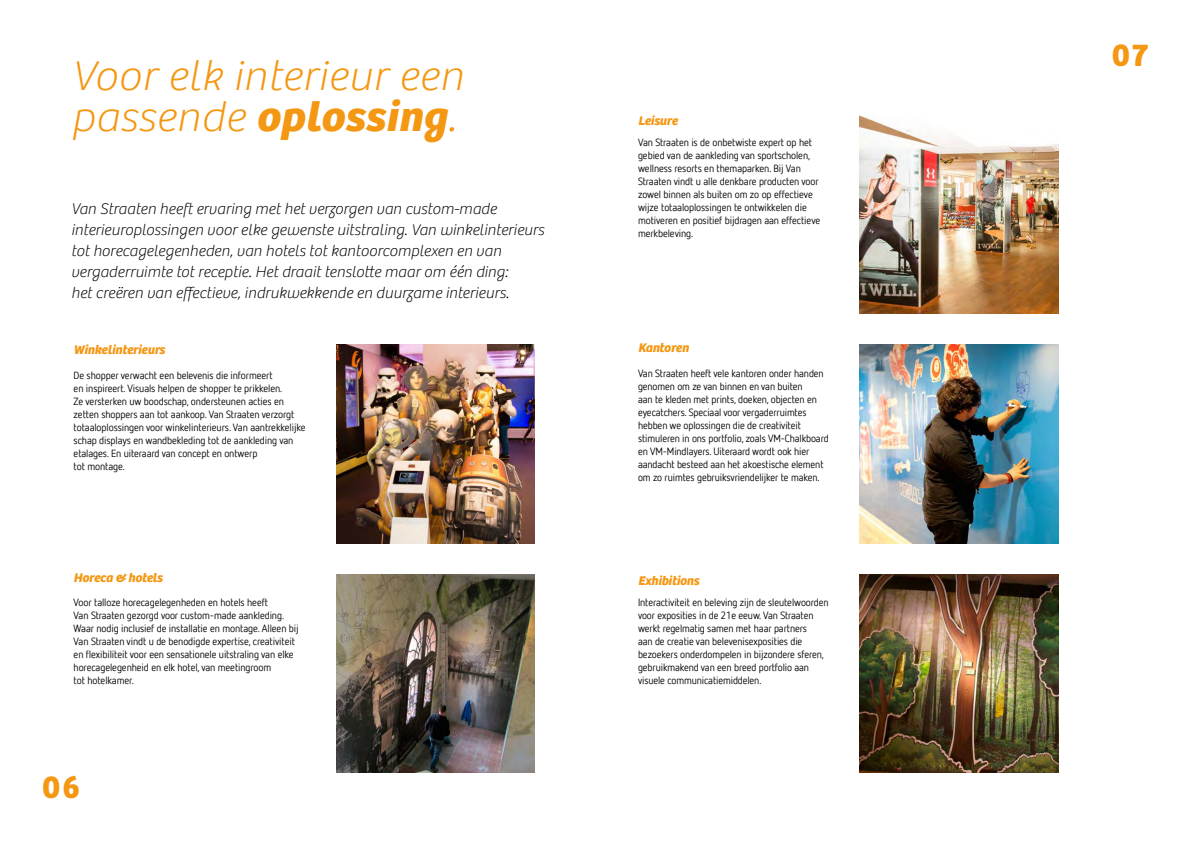
<style>
.page{position:relative;width:1191px;height:842px;background:#fff}
.page>*{position:absolute;margin:0;border:0;box-sizing:border-box;transform-origin:0 0}
.t1{font:italic 100 43px/41px "Bree";letter-spacing:.01em;color:#f49712;scale:1.04 1}
.t2{font:700 33px "Bree";color:#f49712}
.t3{font:italic 100 16px/21px "Bree";color:#000}
.t4{font:italic 700 13px "Bree";letter-spacing:-.01em;color:#f49712}
.t5{font:10.4px/13px "Netto Offc";letter-spacing:-.01em;color:#000}
.s1{font-weight:700}
</style>
<div class="page">
<img style="left:336px;top:574px;width:198px;height:198px">
<img style="left:336px;top:345px;width:198px;height:198px">
<img style="left:859px;top:116px;width:199px;height:198px">
<img style="left:859px;top:345px;width:199px;height:198px">
<img style="left:859px;top:574px;width:199px;height:198px">
<h1 class="t1" style="left:71px;top:56px;width:378px">Voor elk interieur een passende <span class="s1">oplossing</span>.</h1>
<p class="t3" style="left:71px;top:198px;width:474px">Van Straaten heeft ervaring met het verzorgen van custom-made interieuroplossingen voor elke gewenste uitstraling. Van winkelinterieurs tot horecagelegenheden, van hotels tot kantoorcomplexen en van vergaderruimte tot receptie. Het draait tenslotte maar om één ding:<br>het creëren van effectieve, indrukwekkende en duurzame interieurs.</p>
<p class="t4" style="left:74px;top:342px;width:93px">Winkelinterieurs</p>
<p class="t5" style="left:74px;top:368px;width:233px">De shopper verwacht een belevenis die informeert<br>en inspireert. Visuals helpen de shopper te prikkelen.<br>Ze versterken uw boodschap, ondersteunen acties en zetten shoppers aan tot aankoop. Van Straaten verzorgt totaaloplossingen voor winkelinterieurs. Van aantrekkelijke schap displays en wandbekleding tot de aankleding van etalages. En uiteraard van concept en ontwerp<br>tot montage.</p>
<p class="t4" style="left:74px;top:570px;width:91px">Horeca &amp; hotels</p>
<p class="t5" style="left:74px;top:596px;width:227px">Voor talloze horecagelegenheden en hotels heeft<br>Van Straaten gezorgd voor custom-made aankleding.<br>Waar nodig inclusief de installatie en montage. Alleen bij Van Straaten vindt u de benodigde expertise, creativiteit en flexibiliteit voor een sensationele uitstraling van elke horecagelegenheid en elk hotel, van meetingroom<br>tot hotelkamer.</p>
<h2 class="t2" style="left:42px;top:767px;width:39px">06</h2>
<p class="t4" style="left:638px;top:113px;width:41px">Leisure</p>
<p class="t5" style="left:638px;top:136px;width:184px">Van Straaten is de onbetwiste expert op het gebied van de aankleding van sportscholen, wellness resorts en themaparken. Bij Van Straaten vindt u alle denkbare producten voor zowel binnen als buiten om zo op effectieve wijze totaaloplossingen te ontwikkelen die motiveren en positief bijdragen aan effectieve merkbeleving.</p>
<p class="t4" style="left:638px;top:340px;width:52px">Kantoren</p>
<p class="t5" style="left:638px;top:366px;width:192px">Van Straaten heeft vele kantoren onder handen genomen om ze van binnen en van buiten<br>aan te kleden met prints, doeken, objecten en eyecatchers. Speciaal voor vergaderruimtes hebben we oplossingen die de creativiteit stimuleren in ons portfolio, zoals VM-Chalkboard en VM-Mindlayers. Uiteraard wordt ook hier aandacht besteed aan het akoestische element om zo ruimtes gebruiksvriendelijker te maken.</p>
<p class="t4" style="left:638px;top:572px;width:63px">Exhibitions</p>
<p class="t5" style="left:638px;top:596px;width:192px">Interactiviteit en beleving zijn de sleutelwoorden voor exposities in de 21e eeuw. Van Straaten werkt regelmatig samen met haar partners<br>aan de creatie van belevenisexposities die bezoekers onderdompelen in bijzondere sferen, gebruikmakend van een breed portfolio aan visuele communicatiemiddelen.</p>
<h2 class="t2" style="left:1112px;top:35px;width:37px">07</h2>
</div>
